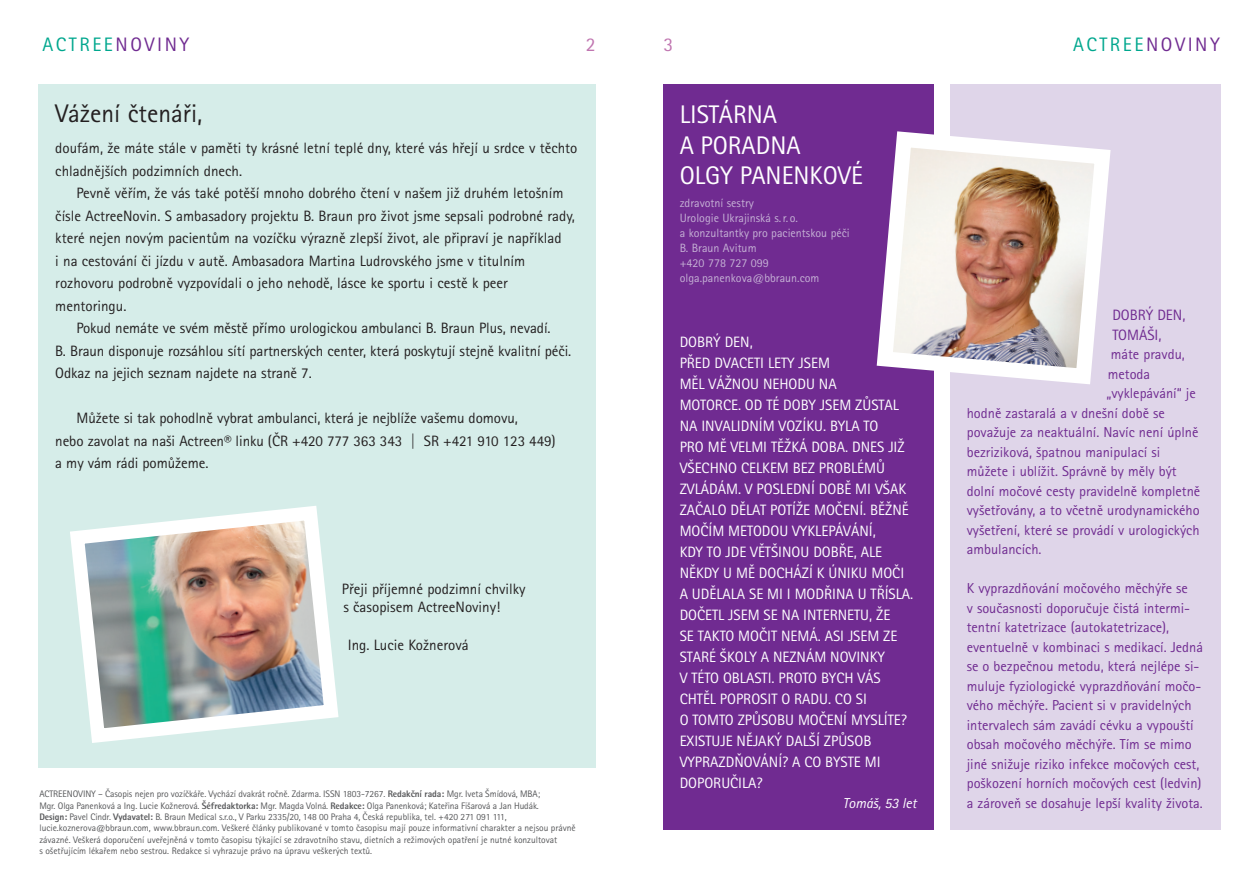
<style>
.page{position:relative;width:1259px;height:893px;background:#fff}
.page>*{position:absolute;margin:0;border:0;box-sizing:border-box;transform-origin:0 0}
.t1{font:25.5px/30.6px "Rotis Sans Serif Pro";color:#fff}
.t2{font:25.5px "Rotis Sans Serif Pro";color:#231f20}
.t3{font:19.5px "Rotis Sans Serif Pro";letter-spacing:.13em;color:#00a78e}
.t4{font:19.5px "Rotis Sans Serif Pro";color:#c075b0}
.t5{font:15px/22.5px "Rotis Sans Serif Pro";color:#231f20}
.t6{font:15px/21px "Rotis Sans Serif Pro";color:#fff}
.t7{font:15px/19.5px "Rotis Sans Serif Pro";color:#702b91}
.t8{font:14.4px/19.5px "Rotis Sans Serif Pro";color:#702b91}
.t9{font:italic 14.4px "Rotis Sans Serif Pro";color:#fff}
.t10{font:12px/15px "Rotis Sans Serif Pro";color:#c5b1d5}
.t11{font:9.45px/11.4px "Rotis Sans Serif Pro";color:#57585a}
.s1{color:#702b91}
.s2{font-weight:800}
</style>
<div class="page">
<div style="left:38px;top:84px;width:557px;height:684px;background:#d6ede9"></div>
<img style="left:70px;top:506px;width:269px;height:237px">
<div style="left:663px;top:84px;width:270px;height:745px;background:#702b91"></div>
<div style="left:950px;top:84px;width:270px;height:745px;background:#dfd5e9"></div>
<img style="left:876px;top:123px;width:235px;height:269px">
<h2 class="t3" style="left:43px;top:33px;width:148px">ACTREE<span class="s1">NOVINY</span></h2>
<h2 class="t4" style="left:586px;top:33px;width:11px">2</h2>
<h2 class="t4" style="left:663px;top:33px;width:11px">3</h2>
<h2 class="t3" style="left:1073px;top:33px;width:148px">ACTREE<span class="s1">NOVINY</span></h2>
<h1 class="t2" style="left:55px;top:99px;width:149px">Vážení čtenáři,</h1>
<p class="t5" style="left:55px;top:137px;width:523px">doufám, že máte stále v paměti ty krásné letní teplé dny, které vás hřejí u srdce v těchto chladnějších podzimních dnech.</p>
<p class="t5" style="left:77px;top:182px;width:488px">Pevně věřím, že vás také potěší mnoho dobrého čtení v našem již druhém letošním</p>
<p class="t5" style="left:55px;top:205px;width:521px">čísle ActreeNovin. S ambasadory projektu B. Braun pro život jsme sepsali podrobné rady,</p>
<p class="t5" style="left:55px;top:227px;width:508px">které nejen novým pacientům na vozíčku výrazně zlepší život, ale připraví je například</p>
<p class="t5" style="left:55px;top:250px;width:471px">i na cestování či jízdu v autě. Ambasadora Martina Ludrovského jsme v titulním</p>
<p class="t5" style="left:55px;top:272px;width:454px">rozhovoru podrobně vyzpovídali o jeho nehodě, lásce ke sportu i cestě k peer</p>
<p class="t5" style="left:55px;top:295px;width:73px">mentoringu.</p>
<p class="t5" style="left:77px;top:317px;width:475px">Pokud nemáte ve svém městě přímo urologickou ambulanci B. Braun Plus, nevadí.</p>
<p class="t5" style="left:55px;top:340px;width:517px">B. Braun disponuje rozsáhlou sítí partnerských center, která poskytují stejně kvalitní péči.</p>
<p class="t5" style="left:55px;top:362px;width:258px">Odkaz na jejich seznam najdete na straně 7.</p>
<p class="t5" style="left:55px;top:407px;width:502px;text-indent:21px">Můžete si tak pohodlně vybrat ambulanci, která je nejblíže vašemu domovu,<br>nebo zavolat na naši Actreen® linku (ČR +420 777 363 343 | SR +421 910 123 449) a my vám rádi pomůžeme.</p>
<p class="t5" style="left:342px;top:579px;width:185px;line-height:18.8px">Přeji příjemné podzimní chvilky s časopisem ActreeNoviny!</p>
<p class="t5" style="left:348px;top:634px;width:122px">Ing. Lucie Kožnerová</p>
<p class="t11" style="left:39px;top:788px;width:538px">ACTREENOVINY – Časopis nejen pro vozíčkáře. Vychází dvakrát ročně. Zdarma. ISSN 1803-7267. <span class="s2">Redakční rada:</span> Mgr. Iveta Šmídová, MBA;<br>Mgr. Olga Panenková a Ing. Lucie Kožnerová. <span class="s2">Šéfredaktorka:</span> Mgr. Magda Volná. <span class="s2">Redakce:</span> Olga Panenková; Kateřina Fišarová a Jan Hudák.<br><span class="s2">Design:</span> Pavel Cindr. <span class="s2">Vydavatel:</span> B. Braun Medical s.r.o., V Parku 2335/20, 148 00 Praha 4, Česká republika, tel. +420 271 091 111, lucie.koznerova@bbraun.com, www.bbraun.com. Veškeré články publikované v tomto časopisu mají pouze informativní charakter a nejsou právně závazné. Veškerá doporučení uveřejněná v tomto časopisu týkající se zdravotního stavu, dietních a režimových opatření je nutné konzultovat<br>s ošetřujícím lékařem nebo sestrou. Redakce si vyhrazuje právo na úpravu veškerých textů.</p>
<h1 class="t1" style="left:679px;top:99px;width:185px">LISTÁRNA<br>A PORADNA<br>OLGY PANENKOVÉ</h1>
<p class="t10" style="left:679px;top:196px;width:172px">zdravotní sestry<br>Urologie Ukrajinská s.r. o.<br>a konzultantky pro pacientskou péči<br>B. Braun Avitum<br>+420 778 727 099 olga.panenkova@bbraun.com</p>
<p class="t6" style="left:679px;top:331px;width:235px">DOBRÝ DEN,<br>PŘED DVACETI LETY JSEM<br>MĚL VÁŽNOU NEHODU NA<br>MOTORCE. OD TÉ DOBY JSEM ZŮSTAL<br>NA INVALIDNÍM VOZÍKU. BYLA TO<br>PRO MĚ VELMI TĚŽKÁ DOBA. DNES JIŽ<br>VŠECHNO CELKEM BEZ PROBLÉMŮ<br>ZVLÁDÁM. V POSLEDNÍ DOBĚ MI VŠAK<br>ZAČALO DĚLAT POTÍŽE MOČENÍ. BĚŽNĚ<br>MOČÍM METODOU VYKLEPÁVÁNÍ,<br>KDY TO JDE VĚTŠINOU DOBŘE, ALE<br>NĚKDY U MĚ DOCHÁZÍ K ÚNIKU MOČI<br>A UDĚLALA SE MI I MODŘINA U TŘÍSLA.<br>DOČETL JSEM SE NA INTERNETU, ŽE<br>SE TAKTO MOČIT NEMÁ. ASI JSEM ZE<br>STARÉ ŠKOLY A NEZNÁM NOVINKY<br>V TÉTO OBLASTI. PROTO BYCH VÁS<br>CHTĚL POPROSIT O RADU. CO SI<br>O TOMTO ZPŮSOBU MOČENÍ MYSLÍTE?<br>EXISTUJE NĚJAKÝ DALŠÍ ZPŮSOB<br>VYPRAZDŇOVÁNÍ? A CO BYSTE MI<br>DOPORUČILA?</p>
<p class="t9" style="left:843px;top:795px;width:75px">Tomáš, 53 let</p>
<p class="t7" style="left:1112px;top:306px;width:75px">DOBRÝ DEN,<br>TOMÁŠI,</p>
<p class="t8" style="left:1110px;top:345px;width:75px">máte pravdu,</p>
<p class="t8" style="left:1107px;top:364px;width:44px">metoda</p>
<p class="t8" style="left:1106px;top:384px;width:91px">„vyklepávání“ je</p>
<p class="t8" style="left:966px;top:403px;width:200px">hodně zastaralá a v dnešní době se</p>
<p class="t8" style="left:966px;top:423px;width:233px">považuje za neaktuální. Navíc není úplně</p>
<p class="t8" style="left:966px;top:442px;width:195px">bezriziková, špatnou manipulací si</p>
<p class="t8" style="left:966px;top:462px;width:211px">můžete i ublížit. Správně by měly být</p>
<p class="t8" style="left:966px;top:481px;width:235px">dolní močové cesty pravidelně kompletně</p>
<p class="t8" style="left:966px;top:501px;width:234px">vyšetřovány, a to včetně urodynamického</p>
<p class="t8" style="left:966px;top:520px;width:234px">vyšetření, které se provádí v urologických</p>
<p class="t8" style="left:966px;top:540px;width:76px">ambulancích.</p>
<p class="t8" style="left:966px;top:579px;width:238px">K vyprazdňování močového měchýře se<br>v současnosti doporučuje čistá intermi&shy;tentní katetrizace (autokatetrizace), eventuelně v kombinaci s medikací. Jedná se o bezpečnou metodu, která nejlépe si&shy;muluje fyziologické vyprazdňování močo&shy;vého měchýře. Pacient si v pravidelných intervalech sám zavádí cévku a vypouští obsah močového měchýře. Tím se mimo jiné snižuje riziko infekce močových cest, poškození horních močových cest (ledvin) a zároveň se dosahuje lepší kvality života.</p>
</div>
